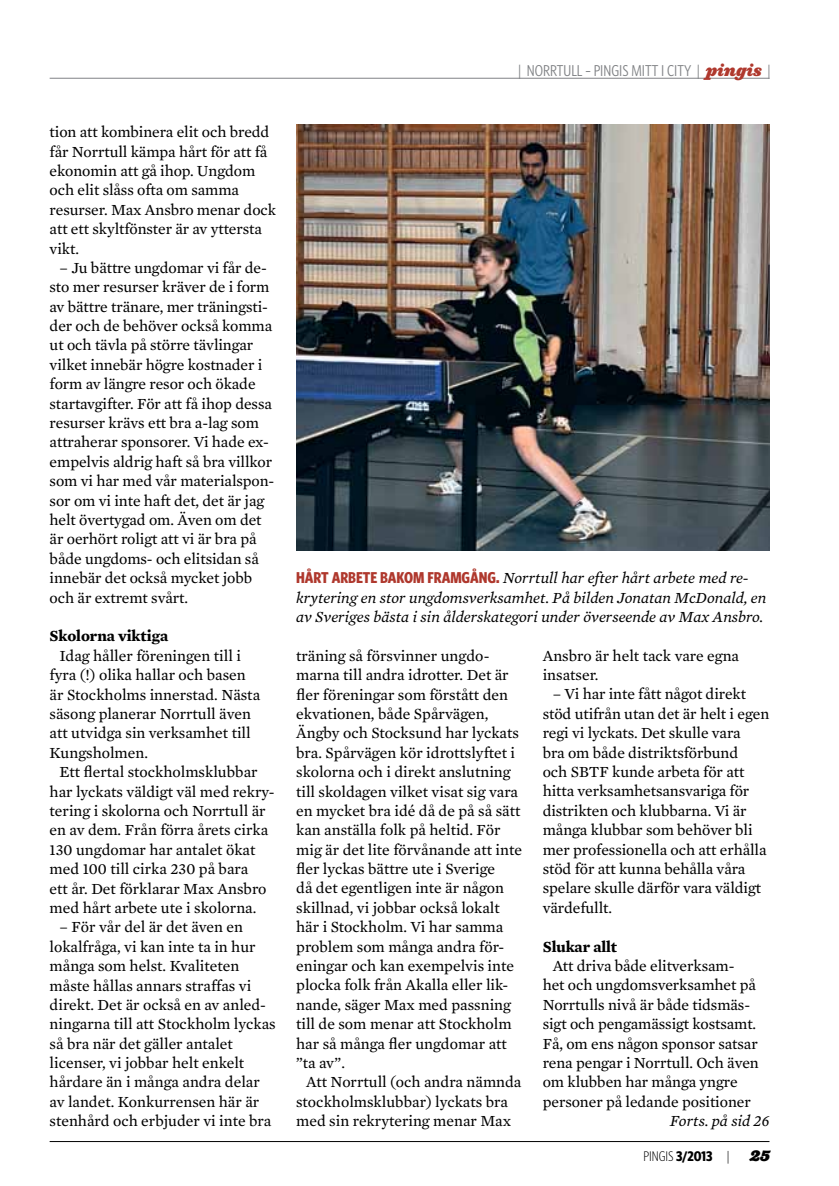
<style>
.page{position:relative;width:839px;height:1186px;background:#fff}
.page>*{position:absolute;margin:0;border:0;box-sizing:border-box;transform-origin:0 0}
.t1{font:15.75px/19.4px "Mercury Text G2 Roman";letter-spacing:-.005em;color:#000}
.t2{font:italic 15.75px/19.4px "Mercury Text G2";color:#000}
.t3{font:condensed 15.75px "Whitney HTF";color:#808285}
.t4{font:700 15.75px "Mercury Text G2";letter-spacing:-.005em;color:#000}
.t5{font:300 condensed 14px "Whitney HTF";color:#000}
.t6{font:14px "Ziggurat HTF Black Italic";color:#000}
.s1{font-family:"Ziggurat HTF Black Italic";font-stretch:normal;color:#af382d}
.s2{font-family:"Whitney HTF";font-weight:700;font-style:normal;font-stretch:condensed;color:#af382d}
.s3{font-weight:700}
</style>
<div class="page">
<hr style="left:50px;top:1141px;width:719px;height:1px;background:#000">
<hr style="left:50px;top:78px;width:719px;height:1px;background:#808285">
<img style="left:296px;top:125px;width:473px;height:426px">
<p class="t1" style="left:50px;top:122px;width:228px">tion att kombinera elit och bredd får Norrtull kämpa hårt för att få ekonomin att gå ihop. Ungdom och elit slåss ofta om samma resurser. Max Ansbro menar dock att ett skyltfönster är av yttersta vikt.</p>
<p class="t1" style="left:50px;top:258px;width:226px;text-indent:10px">– Ju bättre ungdomar vi får de&shy;sto mer resurser kräver de i form av bättre tränare, mer träningsti&shy;der och de behöver också komma ut och tävla på större tävlingar vilket innebär högre kostnader i form av längre resor och ökade startavgifter. För att få ihop dessa resurser krävs ett bra a-lag som attraherar sponsorer. Vi hade ex&shy;empelvis aldrig haft så bra villkor som vi har med vår materialspon&shy;sor om vi inte haft det, det är jag helt övertygad om. Även om det är oerhört roligt att vi är bra på både ungdoms- och elitsidan så innebär det också mycket jobb och är extremt svårt.</p>
<p class="t4" style="left:50px;top:626px;width:120px">Skolorna viktiga</p>
<p class="t1" style="left:50px;top:646px;width:212px;text-indent:10px">Idag håller föreningen till i fyra (!) olika hallar och basen är Stockholms innerstad. Nästa säsong planerar Norrtull även att utvidga sin verksamhet till<br>Kungsholmen.</p>
<p class="t1" style="left:50px;top:762px;width:226px;text-indent:10px">Ett flertal stockholmsklubbar har lyckats väldigt väl med rekry&shy;tering i skolorna och Norrtull är en av dem. Från förra årets cirka<br>130 ungdomar har antalet ökat med 100 till cirka 230 på bara<br>ett år. Det förklarar Max Ansbro med hårt arbete ute i skolorna.</p>
<p class="t1" style="left:50px;top:917px;width:227px;text-indent:10px">– För vår del är det även en lokalfråga, vi kan inte ta in hur många som helst. Kvaliteten måste hållas annars straffas vi direkt. Det är också en av anled&shy;ningarna till att Stockholm lyckas så bra när det gäller antalet licenser, vi jobbar helt enkelt hårdare än i många andra delar av landet. Konkurrensen här är stenhård och erbjuder vi inte bra</p>
<p class="t3" style="left:518px;top:61px;width:254px">| NORRTULL – PINGIS MITT I CITY | <span class="s1">pingis</span> |</p>
<p class="t2" style="left:296px;top:568px;width:471px"><span class="s2">HÅRT ARBETE BAKOM FRAMGÅNG.</span> Norrtull har efter hårt arbete med re&shy;krytering en stor ungdomsverksamhet. På bilden Jonatan McDonald, en av Sveriges bästa i sin ålderskategori under överseende av Max Ansbro.</p>
<p class="t1" style="left:296px;top:646px;width:227px">träning så försvinner ungdo&shy;marna till andra idrotter. Det är fler föreningar som förstått den ekvationen, både Spårvägen,<br>Ängby och Stocksund har lyckats bra. Spårvägen kör idrottslyftet i skolorna och i direkt anslutning till skoldagen vilket visat sig vara en mycket bra idé då de på så sätt kan anställa folk på heltid. För mig är det lite förvånande att inte fler lyckas bättre ute i Sverige<br>då det egentligen inte är någon skillnad, vi jobbar också lokalt här i Stockholm. Vi har samma problem som många andra för&shy;eningar och kan exempelvis inte plocka folk från Akalla eller lik&shy;nande, säger Max med passning till de som menar att Stockholm har så många fler ungdomar att ”ta av”.</p>
<p class="t1" style="left:296px;top:1072px;width:227px;text-indent:10px">Att Norrtull (och andra nämnda stockholmsklubbar) lyckats bra med sin rekrytering menar Max</p>
<p class="t1" style="left:542px;top:646px;width:198px">Ansbro är helt tack vare egna insatser.</p>
<p class="t1" style="left:542px;top:684px;width:228px;text-indent:10px">– Vi har inte fått något direkt stöd utifrån utan det är helt i egen regi vi lyckats. Det skulle vara<br>bra om både distriktsförbund<br>och SBTF kunde arbeta för att hitta verksamhetsansvariga för distrikten och klubbarna. Vi är många klubbar som behöver bli mer professionella och att erhålla stöd för att kunna behålla våra spelare skulle därför vara väldigt värdefullt.</p>
<p class="t4" style="left:542px;top:936px;width:76px">Slukar allt</p>
<p class="t1" style="left:542px;top:956px;width:217px;text-indent:10px">Att driva både elitverksam&shy;het och ungdomsverksamhet på<br>Norrtulls nivå är både tidsmäs&shy;sigt och pengamässigt kostsamt.<br>Få, om ens någon sponsor satsar rena pengar i Norrtull. Och även om klubben har många yngre personer på ledande positioner</p>
<p class="t2" style="left:670px;top:1111px;width:101px">Forts. på sid 26</p>
<p class="t5" style="left:643px;top:1148px;width:88px">PINGIS <span class="s3">3/2013</span> |</p>
<p class="t6" style="left:749px;top:1144px;width:22px">25</p>
</div>
